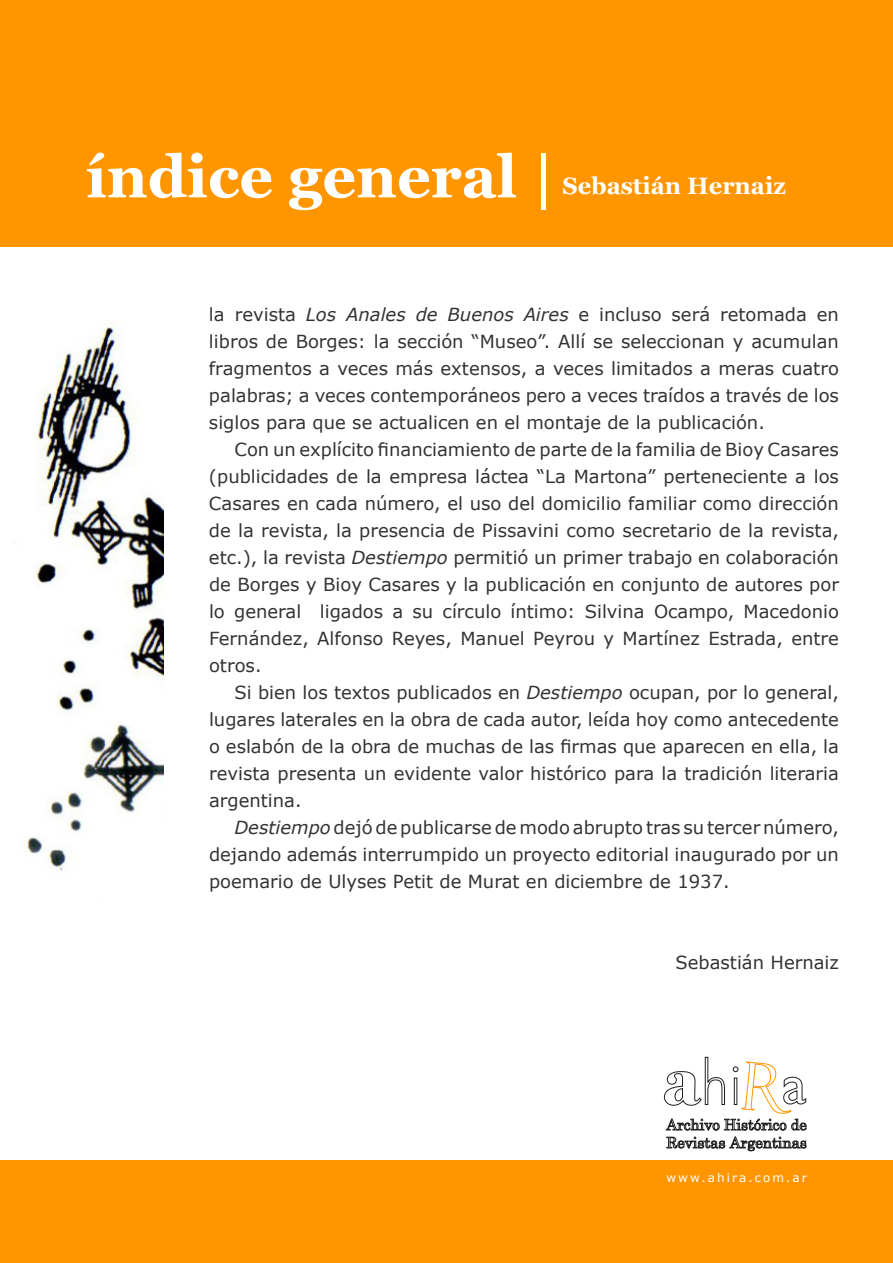
<style>
.page{position:relative;width:893px;height:1263px;background:#fff}
.page>*{position:absolute;margin:0;border:0;box-sizing:border-box;transform-origin:0 0}
.t1{font:700 59.1px "Georgia";color:#fff}
.t2{font:700 23.7px "Georgia";color:#fff}
.t3{font:18px/27px "Verdana";color:#333;text-align:justify}
.t4{font:12px "Verdana";letter-spacing:.17em;color:#fff}
.s1{font-style:italic}
</style>
<div class="page">
<img style="left:14px;top:320px;width:150px;height:551px">
<div style="left:0;top:1161px;width:893px;height:102px;background:#ff9600"></div>
<div style="left:0;top:0;width:893px;height:247px;background:#ff9600"></div>
<svg style="left:664px;top:1057px;width:143px;height:94px"></svg>
<h1 class="t1" style="left:86px;top:139px;width:471px">índice general |</h1>
<h2 class="t2" style="left:562px;top:170px;width:225px">Sebastián Hernaiz</h2>
<p class="t3" style="left:209px;top:301px;width:631px">la revista <span class="s1">Los Anales de Buenos Aires</span> e incluso será retomada en libros de Borges: la sección “Museo”. Allí se seleccionan y acumulan fragmentos a veces más extensos, a veces limitados a meras cuatro palabras; a veces contemporáneos pero a veces traídos a través de los siglos para que se actualicen en el montaje de la publicación.</p>
<p class="t3" style="left:209px;top:436px;width:632px;text-indent:26px">Con un explícito financiamiento de parte de la familia de Bioy Casares (publicidades de la empresa láctea “La Martona” perteneciente a los Casares en cada número, el uso del domicilio familiar como dirección de la revista, la presencia de Pissavini como secretario de la revista, etc.), la revista <span class="s1">Destiempo</span> permitió un primer trabajo en colaboración de Borges y Bioy Casares y la publicación en conjunto de autores por lo general ligados a su círculo íntimo: Silvina Ocampo, Macedonio Fernández, Alfonso Reyes, Manuel Peyrou y Martínez Estrada, entre otros.</p>
<p class="t3" style="left:209px;top:679px;width:631px;text-indent:26px">Si bien los textos publicados en <span class="s1">Destiempo</span> ocupan, por lo general, lugares laterales en la obra de cada autor, leída hoy como antecedente o eslabón de la obra de muchas de las firmas que aparecen en ella, la revista presenta un evidente valor histórico para la tradición literaria argentina.</p>
<p class="t3" style="left:209px;top:814px;width:631px;text-indent:26px"><span class="s1">Destiempo</span> dejó de publicarse de modo abrupto tras su tercer número, dejando además interrumpido un proyecto editorial inaugurado por un poemario de Ulyses Petit de Murat en diciembre de 1937.</p>
<p class="t3" style="left:675px;top:949px;width:165px">Sebastián Hernaiz</p>
<p class="t4" style="left:666px;top:1170px;width:142px">www.ahira.com.ar</p>
</div>
